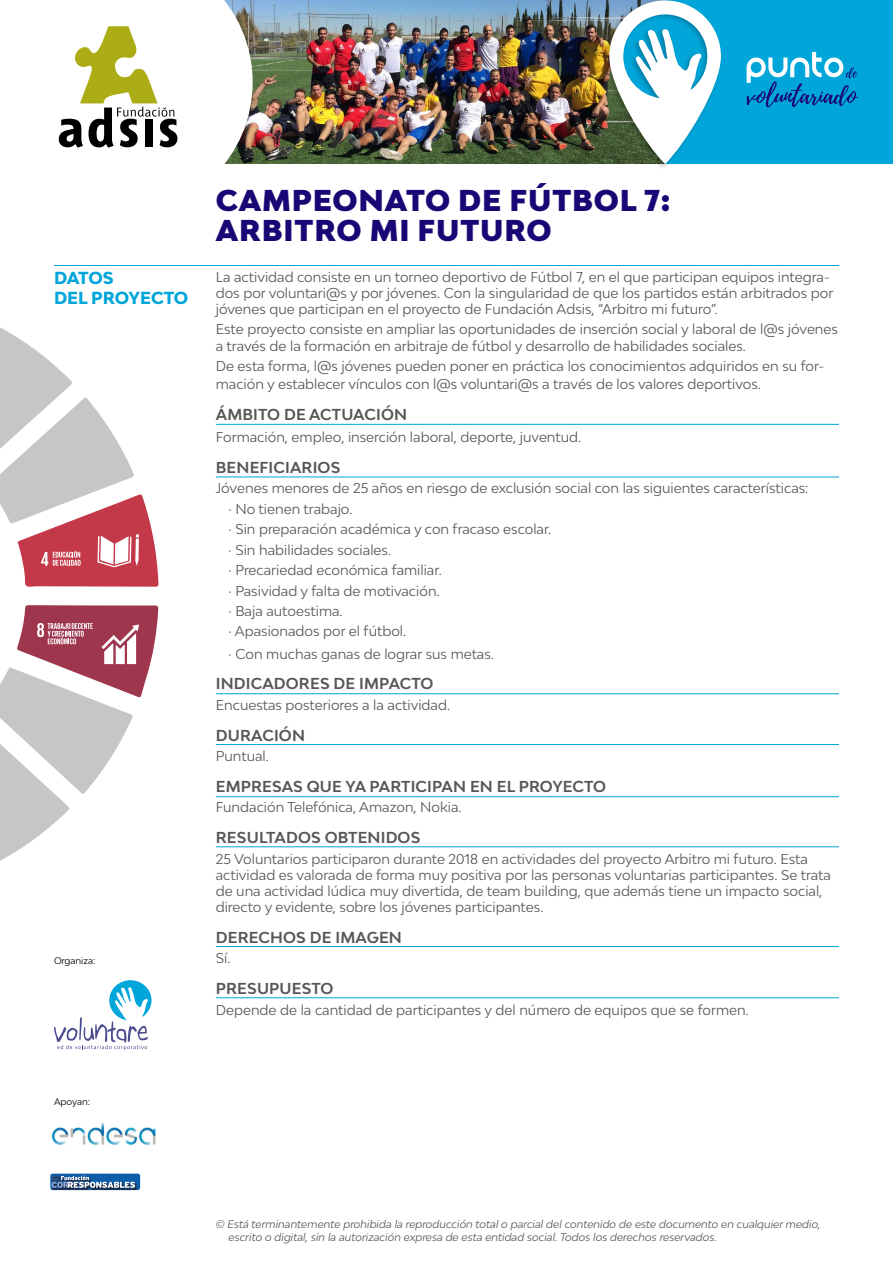
<style>
.page{position:relative;width:893px;height:1263px;background:#fff}
.page>*{position:absolute;margin:0;border:0;box-sizing:border-box;transform-origin:0 0}
.t1{font:900 28.5px/30px "Bw Modelica";letter-spacing:.03em;color:#170875}
.t2{font:800 16.5px/19.8px "Bw Modelica";letter-spacing:-.01em;color:#00a6da}
.t3{font:700 15px "Bw Modelica";letter-spacing:.01em;color:#575756}
.t4{font:13.5px/20.4px "Bw Modelica";color:#575756}
.t5{font:italic 10.5px/12.6px "Bw Modelica";color:#575756}
.t6{font:9px "Bw Modelica";color:#000}
</style>
<div class="page">
<svg style="left:54px;top:980px;width:98px;height:70px"></svg>
<div style="left:50px;top:1173px;width:90px;height:17px;background:#0c5eaa;border-radius:2px"></div>
<img style="left:52px;top:1182px;width:86px;height:9px">
<svg style="left:51px;top:1175px;width:84px;height:13px"></svg>
<img style="left:51px;top:1123px;width:105px;height:22px">
<img style="left:253px;top:0;width:349px;height:164px">
<div style="left:665px;top:0;width:228px;height:164px;background:#00a6da"></div>
<svg style="left:747px;top:52px;width:112px;height:56px"></svg>
<div style="left:602px;top:0;width:122px;height:170px;background:#000;opacity:.26"></div>
<svg style="left:609px;top:0;width:112px;height:164px"></svg>
<svg style="left:58px;top:0;width:195px;height:164px"></svg>
<hr style="left:54px;top:265px;width:785px;height:1px;background:#00a6da">
<hr style="left:216px;top:946px;width:623px;height:1px;background:#00a6da">
<hr style="left:216px;top:424px;width:623px;height:1px;background:#00a6da">
<hr style="left:216px;top:477px;width:623px;height:1px;background:#00a6da">
<hr style="left:216px;top:796px;width:623px;height:1px;background:#00a6da">
<hr style="left:216px;top:997px;width:623px;height:1px;background:#00a6da">
<hr style="left:216px;top:693px;width:623px;height:1px;background:#00a6da">
<hr style="left:216px;top:846px;width:623px;height:1px;background:#00a6da">
<hr style="left:216px;top:744px;width:623px;height:1px;background:#00a6da">
<svg style="left:59px;top:26px;width:118px;height:122px"></svg>
<svg style="left:0;top:605px;width:158px;height:256px"></svg>
<svg style="left:0;top:327px;width:159px;height:260px"></svg>
<h1 class="t1" style="left:216px;top:185px;width:456px">CAMPEONATO DE FÚTBOL 7:<br>ARBITRO MI FUTURO</h1>
<p class="t2" style="left:54px;top:267px;width:136px">DATOS<br>DEL PROYECTO</p>
<p class="t4" style="left:216px;top:268px;width:619px;line-height:16.2px">La actividad consiste en un torneo deportivo de Fútbol 7, en el que participan equipos integra&shy;dos por voluntari@s y por jóvenes. Con la singularidad de que los partidos están arbitrados por jóvenes que participan en el proyecto de Fundación Adsis, “Arbitro mi futuro”.</p>
<p class="t4" style="left:216px;top:321px;width:624px;line-height:16.2px">Este proyecto consiste en ampliar las oportunidades de inserción social y laboral de l@s jóvenes a través de la formación en arbitraje de fútbol y desarrollo de habilidades sociales.</p>
<p class="t4" style="left:216px;top:357px;width:610px;line-height:18px">De esta forma, l@s jóvenes pueden poner en práctica los conocimientos adquiridos en su for&shy;mación y establecer vínculos con l@s voluntari@s a través de los valores deportivos.</p>
<p class="t3" style="left:216px;top:404px;width:193px">ÁMBITO DE ACTUACIÓN</p>
<p class="t4" style="left:216px;top:426px;width:367px">Formación, empleo, inserción laboral, deporte, juventud.</p>
<p class="t3" style="left:216px;top:457px;width:126px">BENEFICIARIOS</p>
<p class="t4" style="left:229px;top:478px;width:582px;text-indent:-13px">Jóvenes menores de 25 años en riesgo de exclusión social con las siguientes características: · No tienen trabajo.<br>· Sin preparación académica y con fracaso escolar.<br>· Sin habilidades sociales.<br>· Precariedad económica familiar.<br>· Pasividad y falta de motivación.<br>· Baja autoestima.<br>· Apasionados por el fútbol.</p>
<p class="t4" style="left:229px;top:643px;width:267px">· Con muchas ganas de lograr sus metas.</p>
<p class="t3" style="left:216px;top:674px;width:219px">INDICADORES DE IMPACTO</p>
<p class="t4" style="left:216px;top:694px;width:236px">Encuestas posteriores a la actividad.</p>
<p class="t3" style="left:216px;top:725px;width:91px">DURACIÓN</p>
<p class="t4" style="left:216px;top:746px;width:55px">Puntual.</p>
<p class="t3" style="left:216px;top:776px;width:392px">EMPRESAS QUE YA PARTICIPAN EN EL PROYECTO</p>
<p class="t4" style="left:216px;top:797px;width:247px">Fundación Telefónica, Amazon, Nokia.</p>
<p class="t3" style="left:216px;top:828px;width:206px">RESULTADOS OBTENIDOS</p>
<p class="t4" style="left:216px;top:850px;width:617px;line-height:16.2px">25 Voluntarios participaron durante 2018 en actividades del proyecto Arbitro mi futuro. Esta actividad es valorada de forma muy positiva por las personas voluntarias participantes. Se trata de una actividad lúdica muy divertida, de team building, que además tiene un impacto social, directo y evidente, sobre los jóvenes participantes.</p>
<p class="t3" style="left:216px;top:928px;width:188px">DERECHOS DE IMAGEN</p>
<p class="t4" style="left:216px;top:948px;width:16px">Sí.</p>
<p class="t3" style="left:216px;top:979px;width:119px">PRESUPUESTO</p>
<p class="t4" style="left:216px;top:999px;width:534px">Depende de la cantidad de participantes y del número de equipos que se formen.</p>
<p class="t6" style="left:54px;top:955px;width:43px">Organiza:</p>
<p class="t6" style="left:54px;top:1096px;width:38px">Apoyan:</p>
<p class="t5" style="left:229px;top:1218px;width:594px;text-indent:-13px">© Está terminantemente prohibida la reproducción total o parcial del contenido de este documento en cualquier medio, escrito o digital, sin la autorización expresa de esta entidad social. Todos los derechos reservados.</p>
</div>
